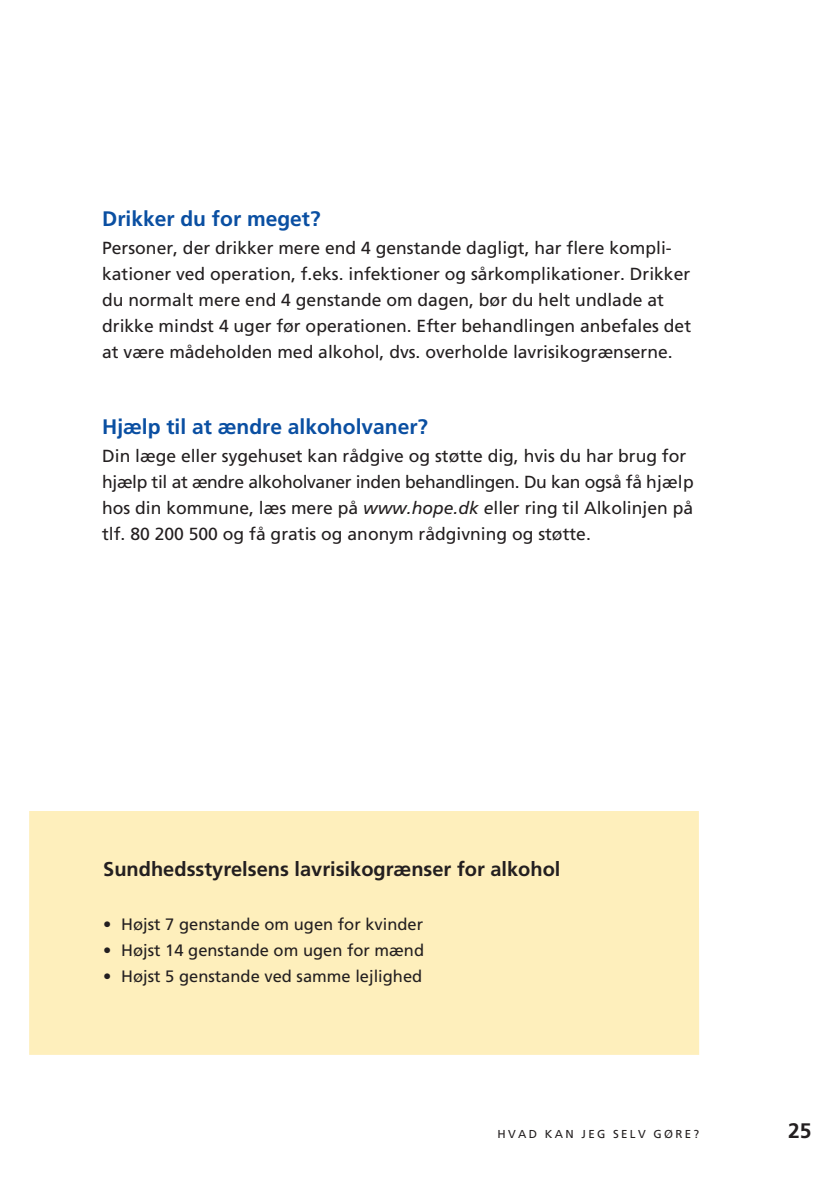
<style>
.page{position:relative;width:840px;height:1191px;background:#fff}
.page>*{position:absolute;margin:0;border:0;box-sizing:border-box;transform-origin:0 0}
.t1{font:700 21px "Frutiger LT Std";color:#0a4fa2}
.t2{font:700 21px "Frutiger LT Std";color:#231f20}
.t3{font:700 20px "Frutiger LT Std";color:#231f20}
.t4{font:17.6px/26px "Frutiger LT Std";color:#231f20}
.t5{font:16.4px "Frutiger LT Std";color:#231f20}
.t6{font:11.6px "Frutiger LT Std";letter-spacing:.2em;color:#231f20}
.s1{font-style:italic}
</style>
<div class="page">
<div style="left:29px;top:811px;width:669px;height:243px;background:#feefbc"></div>
<p class="t1" style="left:102px;top:206px;width:220px">Drikker du for meget?</p>
<p class="t4" style="left:102px;top:235px;width:590px">Personer, der drikker mere end 4 genstande dagligt, har flere kompli&shy;kationer ved operation, f.eks. infektioner og sårkomplikationer. Drikker du normalt mere end 4 genstande om dagen, bør du helt undlade at drikke mindst 4 uger før operationen. Efter behandlingen anbefales det at være mådeholden med alkohol, dvs. overholde lavrisikogrænserne.</p>
<p class="t1" style="left:102px;top:414px;width:327px">Hjælp til at ændre alkoholvaner?</p>
<p class="t4" style="left:102px;top:443px;width:592px">Din læge eller sygehuset kan rådgive og støtte dig, hvis du har brug for hjælp til at ændre alkoholvaner inden behandlingen. Du kan også få hjælp hos din kommune, læs mere på <span class="s1">www.hope.dk e</span>ller ring til Alkolinjen på tlf. 80 200 500 og få gratis og anonym rådgivning og støtte.</p>
<p class="t3" style="left:103px;top:857px;width:458px">Sundhedsstyrelsens lavrisikogrænser for alkohol</p>
<p class="t5" style="left:103px;top:915px;width:321px">• Højst 7 genstande om ugen for kvinder</p>
<p class="t5" style="left:103px;top:941px;width:322px">• Højst 14 genstande om ugen for mænd</p>
<p class="t5" style="left:103px;top:967px;width:320px">• Højst 5 genstande ved samme lejlighed</p>
<p class="t6" style="left:497px;top:1127px;width:203px">HVAD KAN JEG SELV GØRE?</p>
<p class="t2" style="left:787px;top:1118px;width:25px">25</p>
</div>
